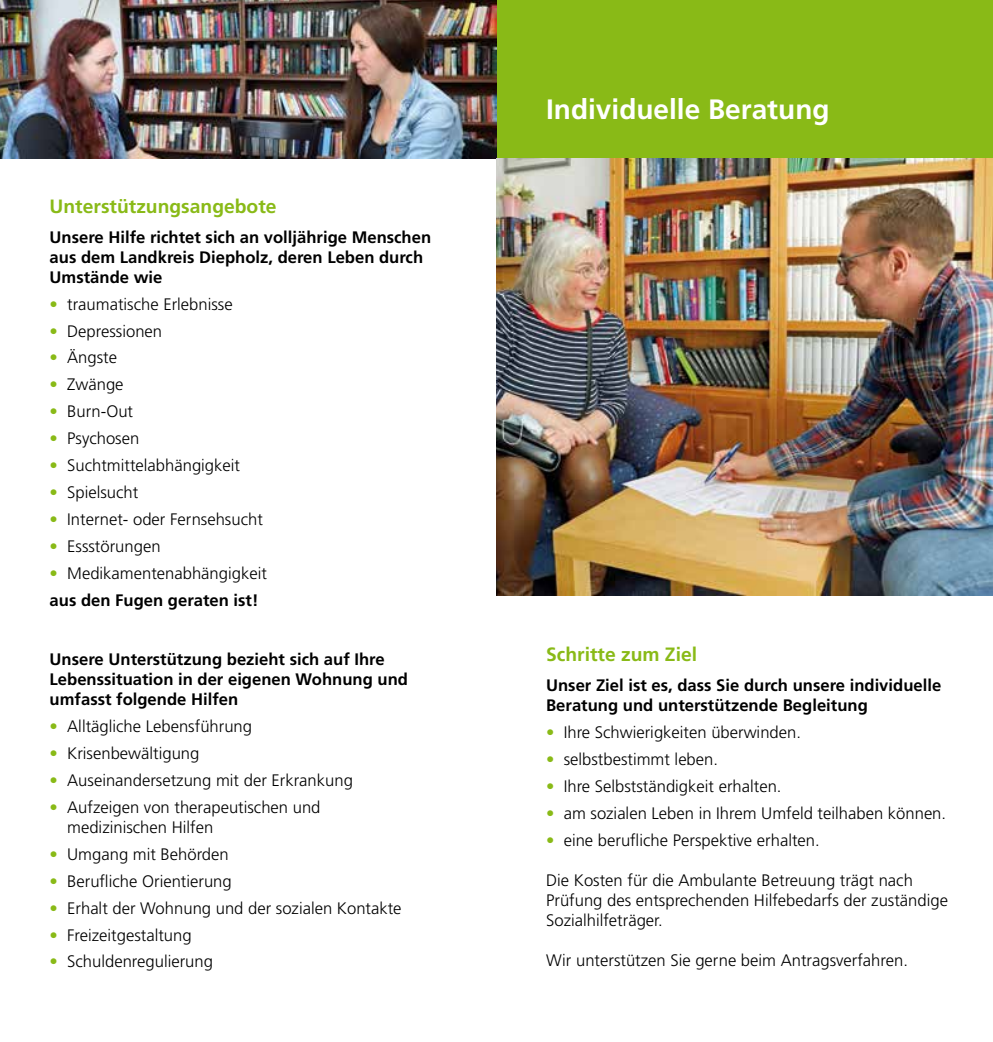
<style>
.page{position:relative;width:993px;height:1042px;background:#fff}
.page>*{position:absolute;margin:0;border:0;box-sizing:border-box;transform-origin:0 0}
.t1{font:700 28px "Frutiger";color:#fff}
.t2{font:700 19.25px "Frutiger";color:#89ba17}
.t3{font:300 16.62px/19.9px "Frutiger";color:#000}
.t4{font:700 16.62px/19.9px "Frutiger";color:#000}
.s1{color:#89ba17}
.s2{font-weight:700}
</style>
<div class="page">
<div style="left:496px;top:0;width:496px;height:159px;background:#89ba17"></div>
<img style="left:0;top:0;width:496px;height:159px">
<img style="left:496px;top:159px;width:496px;height:436px">
<p class="t2" style="left:50px;top:195px;width:228px">Unterstützungsangebote</p>
<p class="t4" style="left:50px;top:227px;width:383px">Unsere Hilfe richtet sich an volljährige Menschen aus dem Landkreis Diepholz, deren Leben durch<br>Umstände wie</p>
<p class="t3" style="left:50px;top:294px;width:184px"><span class="s1">•</span> traumatische Erlebnisse</p>
<p class="t3" style="left:50px;top:321px;width:114px"><span class="s1">•</span> Depressionen</p>
<p class="t3" style="left:50px;top:348px;width:69px"><span class="s1">•</span> Ängste</p>
<p class="t3" style="left:50px;top:375px;width:75px"><span class="s1">•</span> Zwänge</p>
<p class="t3" style="left:50px;top:402px;width:85px"><span class="s1">•</span> Burn-Out</p>
<p class="t3" style="left:50px;top:429px;width:91px"><span class="s1">•</span> Psychosen</p>
<p class="t3" style="left:50px;top:455px;width:192px"><span class="s1">•</span> Suchtmittelabhängigkeit</p>
<p class="t3" style="left:50px;top:482px;width:90px"><span class="s1">•</span> Spielsucht</p>
<p class="t3" style="left:50px;top:509px;width:215px"><span class="s1">•</span> Internet- oder Fernsehsucht</p>
<p class="t3" style="left:50px;top:536px;width:112px"><span class="s1">•</span> Essstörungen</p>
<p class="t3" style="left:50px;top:560px;width:219px;line-height:26.9px"><span class="s1">•</span> Medikamentenabhängigkeit <span class="s2">aus den Fugen geraten ist!</span></p>
<p class="t4" style="left:50px;top:650px;width:360px">Unsere Unterstützung bezieht sich auf Ihre<br>Lebenssituation in der eigenen Wohnung und umfasst folgende Hilfen</p>
<p class="t3" style="left:50px;top:717px;width:204px"><span class="s1">•</span> Alltägliche Lebensführung</p>
<p class="t3" style="left:50px;top:744px;width:151px"><span class="s1">•</span> Krisenbewältigung</p>
<p class="t3" style="left:50px;top:770px;width:305px"><span class="s1">•</span> Auseinandersetzung mit der Erkrankung</p>
<p class="t3" style="left:67px;top:797px;width:255px;text-indent:-18px"><span class="s1">•</span> Aufzeigen von therapeutischen und medizinischen Hilfen</p>
<p class="t3" style="left:50px;top:844px;width:180px"><span class="s1">•</span> Umgang mit Behörden</p>
<p class="t3" style="left:50px;top:871px;width:183px"><span class="s1">•</span> Berufliche Orientierung</p>
<p class="t3" style="left:50px;top:898px;width:353px"><span class="s1">•</span> Erhalt der Wohnung und der sozialen Kontakte</p>
<p class="t3" style="left:50px;top:925px;width:143px"><span class="s1">•</span> Freizeitgestaltung</p>
<p class="t3" style="left:50px;top:952px;width:165px"><span class="s1">•</span> Schuldenregulierung</p>
<h1 class="t1" style="left:546px;top:93px;width:285px">Individuelle Beratung</h1>
<p class="t2" style="left:546px;top:643px;width:152px">Schritte zum Ziel</p>
<p class="t4" style="left:546px;top:676px;width:396px">Unser Ziel ist es, dass Sie durch unsere individuelle<br>Beratung und unterstützende Begleitung</p>
<p class="t3" style="left:546px;top:723px;width:256px"><span class="s1">•</span> Ihre Schwierigkeiten überwinden.</p>
<p class="t3" style="left:546px;top:749px;width:173px"><span class="s1">•</span> selbstbestimmt leben.</p>
<p class="t3" style="left:546px;top:776px;width:237px"><span class="s1">•</span> Ihre Selbstständigkeit erhalten.</p>
<p class="t3" style="left:546px;top:803px;width:401px"><span class="s1">•</span> am sozialen Leben in Ihrem Umfeld teilhaben können.</p>
<p class="t3" style="left:546px;top:830px;width:275px"><span class="s1">•</span> eine berufliche Perspektive erhalten.</p>
<p class="t3" style="left:546px;top:870px;width:403px">Die Kosten für die Ambulante Betreuung trägt nach<br>Prüfung des entsprechenden Hilfebedarfs der zuständige<br>Sozialhilfeträger.</p>
<p class="t3" style="left:546px;top:950px;width:363px">Wir unterstützen Sie gerne beim Antragsverfahren.</p>
</div>
